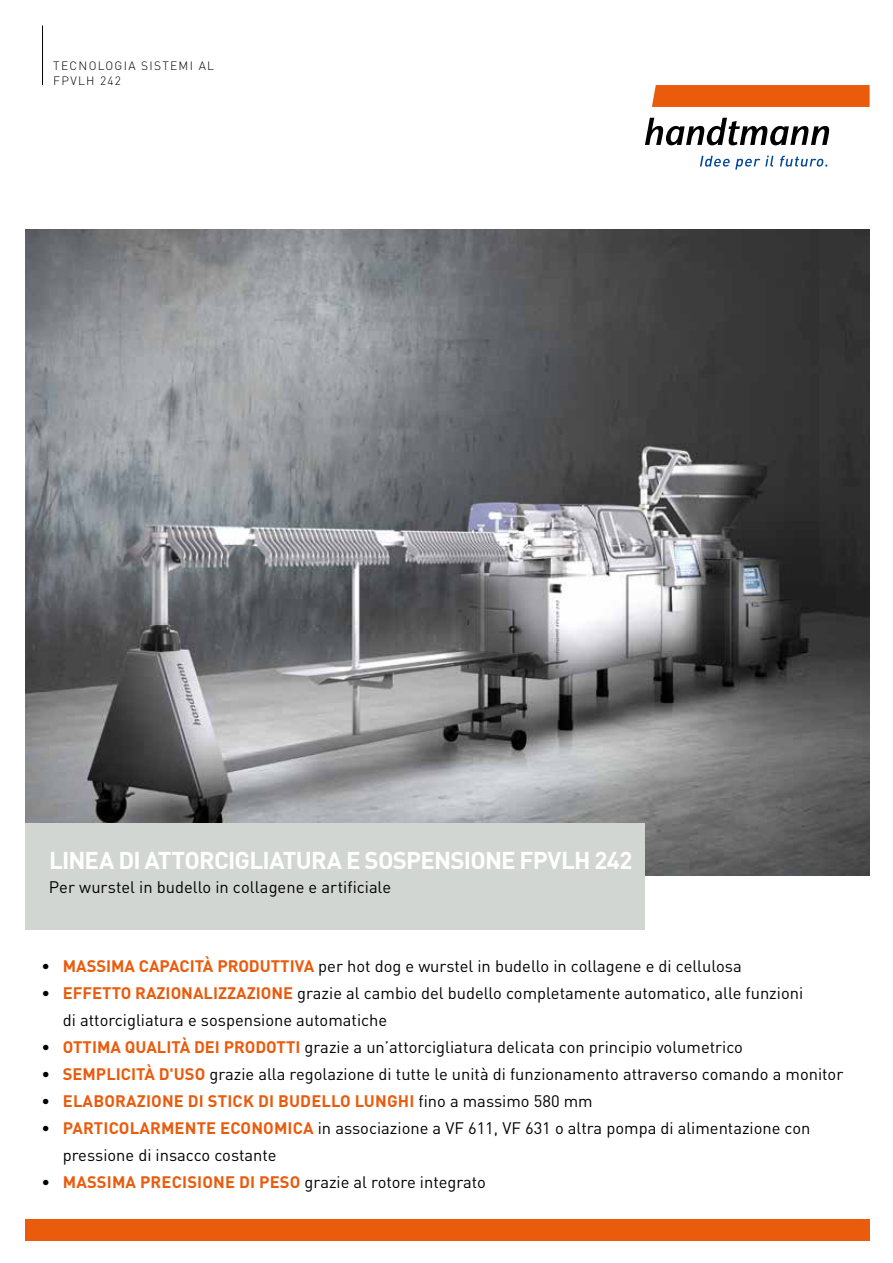
<style>
.page{position:relative;width:893px;height:1263px;background:#fff}
.page>*{position:absolute;margin:0;border:0;box-sizing:border-box;transform-origin:0 0}
.t1{font:700 24px "DIN Pro";letter-spacing:-.035em;color:#fff}
.t2{font:16.5px/27px "DIN Pro";color:#000}
.t3{font:700 16.5px "DIN Pro";letter-spacing:.01em;color:#ea5b0c}
.t4{font:300 12px/15px "DIN Pro";letter-spacing:.11em;color:#000}
.s1{font-weight:700;color:#ea5b0c}
.s2{font-weight:400;color:#000}
</style>
<div class="page">
<img style="left:26px;top:230px;width:844px;height:645px">
<div style="left:26px;top:1219px;width:844px;height:21px;background:#ea5b0c"></div>
<hr style="left:42px;top:26px;width:1px;height:59px;background:#000">
<div style="left:26px;top:823px;width:619px;height:107px;background:#d2d6d3"></div>
<svg style="left:652px;top:85px;width:218px;height:22px;background:#ea5d0f"></svg>
<svg style="left:645px;top:118px;width:184px;height:27px"></svg>
<svg style="left:700px;top:156px;width:73px;height:14px"></svg>
<svg style="left:780px;top:156px;width:47px;height:11px"></svg>
<p class="t4" style="left:53px;top:57px;width:162px">TECNOLOGIA SISTEMI AL<br>FPVLH 242</p>
<h1 class="t1" style="left:49px;top:840px;width:585px">LINEA DI ATTORCIGLIATURA E SOSPENSIONE FPVLH 242</h1>
<p class="t2" style="left:49px;top:872px;width:344px">Per wurstel in budello in collagene e artificiale</p>
<p class="t2" style="left:42px;top:951px;width:702px">∙ <span class="s1">MASSIMA CAPACITÀ PRODUTTIVA</span> per hot dog e wurstel in budello in collagene e di cellulosa</p>
<p class="t2" style="left:63px;top:978px;width:742px;text-indent:-21px">• <span class="s1">EFFETTO RAZIONALIZZAZIONE</span> grazie al cambio del budello completamente automatico, alle funzioni di attorcigliatura e sospensione automatiche</p>
<p class="t2" style="left:42px;top:1032px;width:703px">• <span class="s1">OTTIMA QUALITÀ DEI PRODOTTI</span> grazie a un’attorcigliatura delicata con principio volumetrico</p>
<p class="t2" style="left:42px;top:1059px;width:803px">• <span class="s1">SEMPLICITÀ D'USO</span> grazie alla regolazione di tutte le unità di funzionamento attraverso comando a monitor</p>
<p class="t3" style="left:42px;top:1087px;width:553px"><span class="s2">∙</span> ELABORAZIONE DI STICK DI BUDELLO LUNGHI <span class="s2">fino a massimo 580 mm</span></p>
<p class="t2" style="left:42px;top:1113px;width:770px">∙ <span class="s1">PARTICOLARMENTE ECONOMICA</span> in associazione a VF 611, VF 631 o altra pompa di alimentazione con</p>
<p class="t2" style="left:63px;top:1140px;width:215px">pressione di insacco costante</p>
<p class="t2" style="left:42px;top:1167px;width:446px">• <span class="s1">MASSIMA PRECISIONE DI PESO</span> grazie al rotore integrato</p>
</div>
